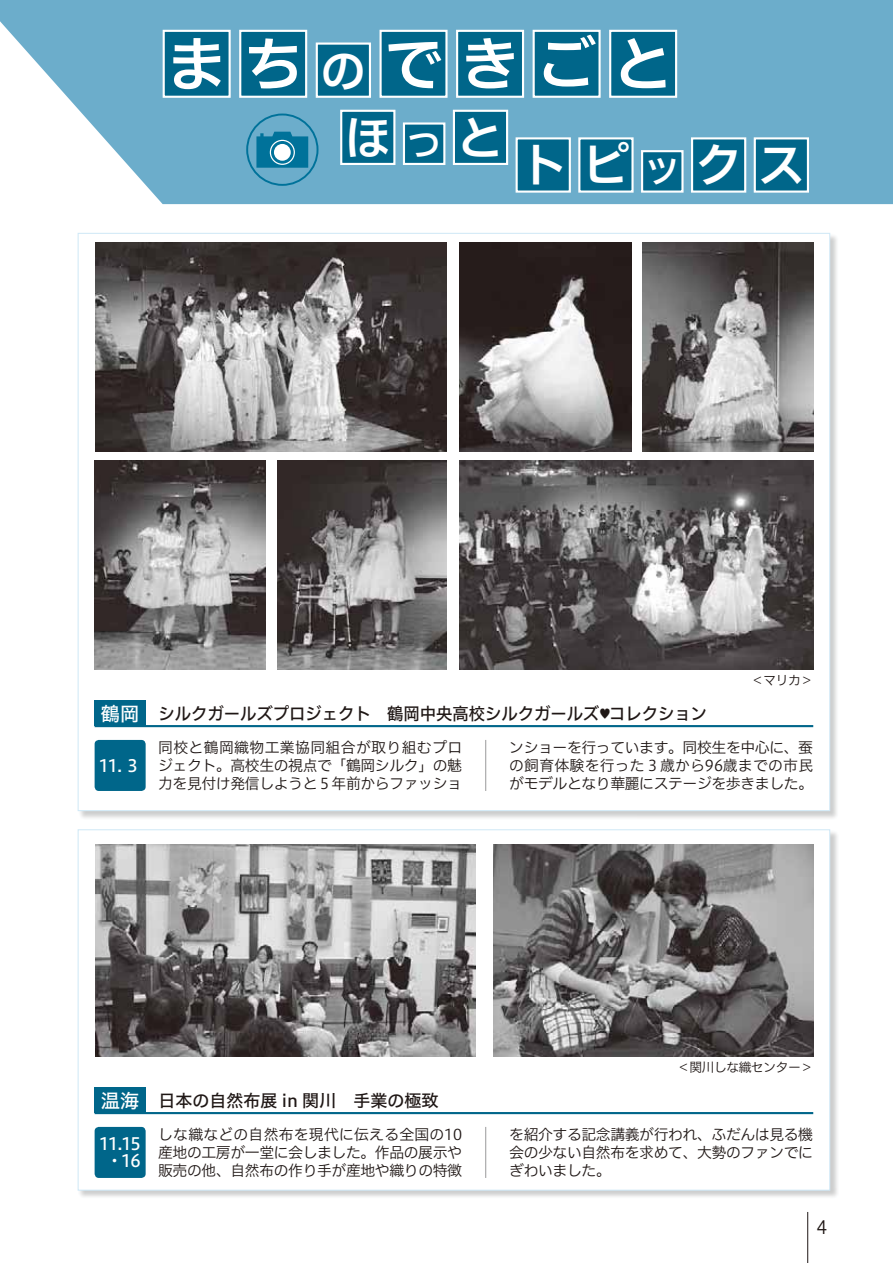
<style>
.page{position:relative;width:893px;height:1263px;background:#fff}
.page>*{position:absolute;margin:0;border:0;box-sizing:border-box;transform-origin:0 0}
.t1{font:58.5px "Hiragino UD Sans F Std N W6 90 msp RKSJ H";letter-spacing:.31em;color:#fff}
.t2{font:45.75px "Hiragino UD Sans F Std N W6 90 msp RKSJ H";color:#fff}
.t3{font:18px "Hiragino UD Sans F Std N W3 90 msp RKSJ H";color:#1f1715}
.t4{font:16.95px "Hiragino UD Sans F Std W5 90 msp RKSJ H";color:#1f1715;scale:.96 1}
.t5{font:16.95px "Hiragino UD Sans F Std W5 90 msp RKSJ H";color:#1f1715}
.t6{font:16.95px/17px "Hiragino UD Sans F Std W5 90 msp RKSJ H";letter-spacing:-.075em;color:#fff;text-align:center}
.t7{font:14.85px/18px "Hiragino UD Sans F Std N W3 90 msp RKSJ H";letter-spacing:-.03em;color:#1f1715;text-align:justify}
.t8{font:12.75px "Hiragino UD Sans F Std N W3 90 msp RKSJ H";letter-spacing:-.035em;color:#1f1715}
.s1{font-size:45.75px}
.s2{font-size:31.95px}
.s3{font-size:19.2px;color:#fff}
.s4{font-family:"Hiragino UD Sans F Std N W3 90 msp RKSJ H";font-size:11.7px}
</style>
<div class="page">
<hr style="left:807px;top:1212px;width:1px;height:51px;background:#1f1715">
<img style="left:77px;top:233px;width:760px;height:585px">
<div style="left:78px;top:233px;width:752px;height:578px;background:#fff"></div>
<svg style="left:0;top:0;width:893px;height:204px;background:#7db6d1"></svg>
<div style="left:164px;top:31px;width:66px;height:66px;background:#00668a"></div>
<div style="left:163px;top:30px;width:68px;height:68px;border:2px solid #fff"></div>
<div style="left:381px;top:31px;width:65px;height:66px;background:#00668a"></div>
<div style="left:379px;top:30px;width:69px;height:68px;border:2px solid #fff"></div>
<div style="left:240px;top:31px;width:66px;height:66px;background:#00668a"></div>
<div style="left:239px;top:30px;width:68px;height:68px;border:2px solid #fff"></div>
<div style="left:457px;top:31px;width:66px;height:66px;background:#00668a"></div>
<div style="left:456px;top:30px;width:68px;height:68px;border:2px solid #fff"></div>
<div style="left:534px;top:31px;width:66px;height:66px;background:#00668a"></div>
<div style="left:533px;top:30px;width:68px;height:68px;border:2px solid #fff"></div>
<div style="left:610px;top:31px;width:66px;height:66px;background:#00668a"></div>
<div style="left:609px;top:30px;width:68px;height:68px;border:2px solid #fff"></div>
<div style="left:317px;top:44px;width:53px;height:53px;background:#00668a"></div>
<div style="left:316px;top:43px;width:55px;height:55px;border:2px solid #fff"></div>
<div style="left:404px;top:124px;width:40px;height:40px;background:#00668a"></div>
<div style="left:403px;top:122px;width:42px;height:43px;border:2px solid #fff"></div>
<div style="left:341px;top:111px;width:53px;height:53px;background:#00668a"></div>
<div style="left:340px;top:110px;width:55px;height:55px;border:2px solid #fff"></div>
<div style="left:517px;top:138px;width:53px;height:54px;background:#00668a"></div>
<div style="left:516px;top:137px;width:55px;height:56px;border:2px solid #fff"></div>
<div style="left:579px;top:138px;width:53px;height:54px;background:#00668a"></div>
<div style="left:578px;top:137px;width:56px;height:56px;border:2px solid #fff"></div>
<div style="left:642px;top:151px;width:40px;height:41px;background:#00668a"></div>
<div style="left:641px;top:150px;width:43px;height:43px;border:2px solid #fff"></div>
<div style="left:692px;top:138px;width:53px;height:54px;background:#00668a"></div>
<div style="left:691px;top:137px;width:55px;height:56px;border:2px solid #fff"></div>
<div style="left:755px;top:138px;width:53px;height:54px;background:#00668a"></div>
<div style="left:754px;top:137px;width:55px;height:56px;border:2px solid #fff"></div>
<div style="left:454px;top:111px;width:53px;height:53px;background:#00668a"></div>
<div style="left:453px;top:110px;width:55px;height:55px;border:2px solid #fff"></div>
<div style="left:246px;top:114px;width:72px;height:72px;border:2px solid #00729a;border-radius:50%"></div>
<svg style="left:256px;top:132px;width:52px;height:36px;background:#1980a4"></svg>
<div style="left:274px;top:144px;width:17px;height:17px;background:#fff;border-radius:50%"></div>
<div style="left:95px;top:701px;width:51px;height:25px;background:#00668a"></div>
<hr style="left:95px;top:725px;width:718px;height:2px;background:#00668a">
<div style="left:95px;top:740px;width:51px;height:51px;background:#00668a;border-radius:4px"></div>
<hr style="left:485px;top:740px;width:1px;height:51px;background:#9f9fa0">
<img style="left:77px;top:829px;width:760px;height:368px">
<div style="left:78px;top:830px;width:752px;height:360px;background:#fff"></div>
<div style="left:95px;top:1087px;width:51px;height:26px;background:#00668a"></div>
<hr style="left:95px;top:1112px;width:718px;height:2px;background:#00668a">
<div style="left:95px;top:1127px;width:51px;height:51px;background:#00668a;border-radius:4px"></div>
<hr style="left:485px;top:1127px;width:1px;height:51px;background:#9f9fa0">
<img style="left:95px;top:844px;width:381px;height:213px">
<img style="left:493px;top:844px;width:320px;height:213px">
<img style="left:643px;top:242px;width:170px;height:210px">
<img style="left:459px;top:460px;width:354px;height:210px">
<img style="left:459px;top:242px;width:172px;height:210px">
<img style="left:96px;top:242px;width:350px;height:210px">
<img style="left:95px;top:460px;width:170px;height:210px">
<img style="left:277px;top:460px;width:170px;height:210px">
<h1 class="t1" style="left:167px;top:42px;width:506px">まち<span class="s1">の</span>できごと</h1>
<h2 class="t2" style="left:345px;top:120px;width:160px">ほ<span class="s2">つ</span>と</h2>
<h2 class="t2" style="left:520px;top:148px;width:285px">トピ<span class="s2">ツ</span>クス</h2>
<p class="t4" style="left:101px;top:707px;width:633px"><span class="s3">鶴岡</span> シルクガールズプロジェクト　鶴岡中央高校シルクガールズ<span class="s4">♥</span>コレクション</p>
<p class="t8" style="left:751px;top:676px;width:64px">＜マリカ＞</p>
<p class="t6" style="left:99px;top:759px;width:44px">11. ３</p>
<p class="t7" style="left:158px;top:740px;width:306px">同校と鶴岡織物工業協同組合が取り組むプロジェクト。高校生の視点で「鶴岡シルク」の魅力を見付け発信しようと５年前からファッショ</p>
<p class="t7" style="left:509px;top:740px;width:306px">ンショーを行っています。同校生を中心に、蚕の飼育体験を行った３歳から96歳までの市民がモデルとなり華麗にステージを歩きました。</p>
<p class="t5" style="left:101px;top:1094px;width:339px"><span class="s3">温海</span> 日本の自然布展 in 関川　手業の極致</p>
<p class="t8" style="left:677px;top:1063px;width:138px">＜関川しな織センター＞</p>
<p class="t6" style="left:99px;top:1138px;width:43px">11.15・16</p>
<p class="t7" style="left:509px;top:1127px;width:305px">を紹介する記念講義が行われ、ふだんは見る機会の少ない自然布を求めて、大勢のファンでにぎわいました。</p>
<p class="t7" style="left:158px;top:1127px;width:306px">しな織などの自然布を現代に伝える全国の10産地の工房が一堂に会しました。作品の展示や販売の他、自然布の作り手が産地や織りの特徴</p>
<p class="t3" style="left:816px;top:1220px;width:12px">4</p>
</div>
